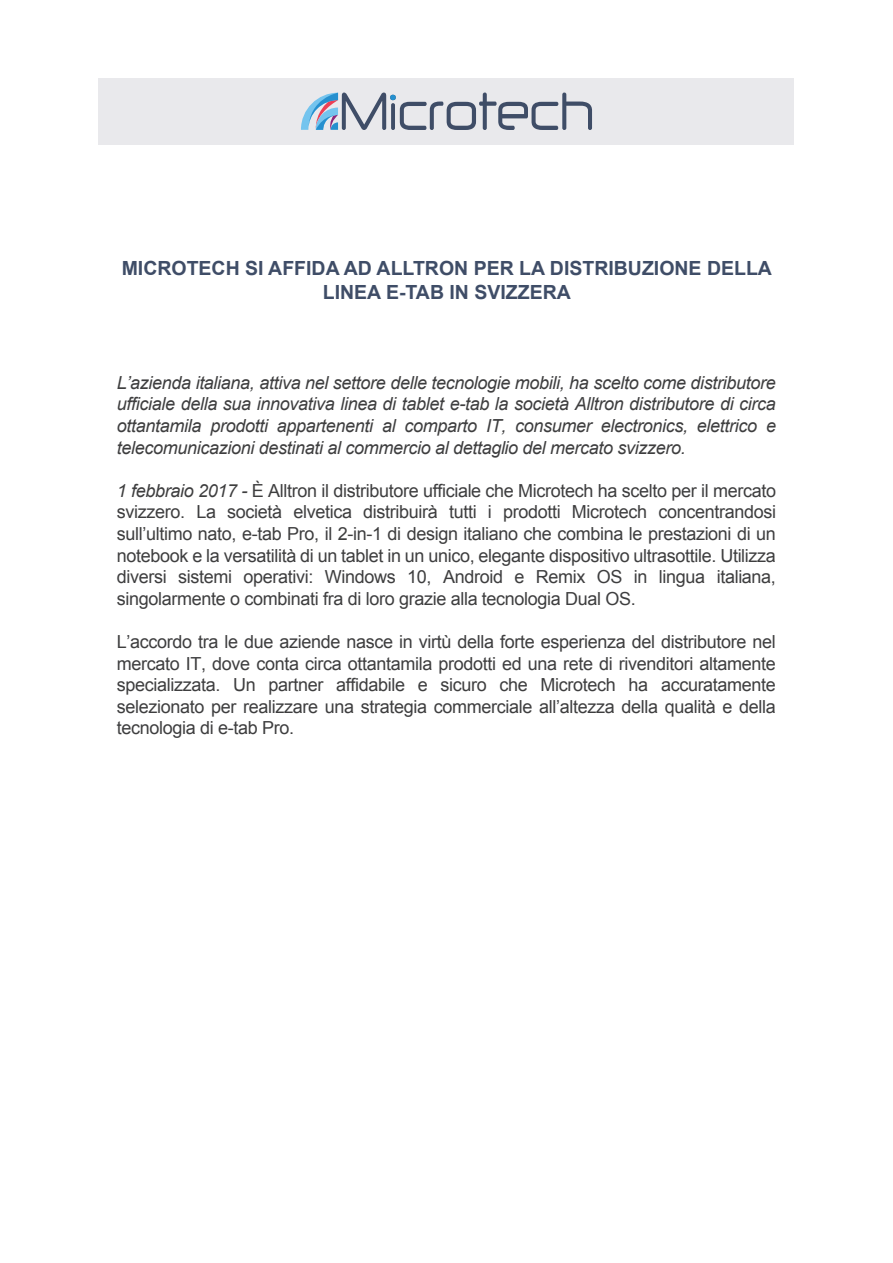
<style>
.page{position:relative;width:893px;height:1263px;background:#fff}
.page>*{position:absolute;margin:0;border:0;box-sizing:border-box;transform-origin:0 0}
.t1{font:700 19.5px/23.4px "Arial";color:#3f4d67;text-align:center}
.t2{font:18px/21.6px "Arial";letter-spacing:-.02em;color:#3e3e3f;text-align:justify}
.t3{font:italic 18px/21.6px "Arial";letter-spacing:-.02em;color:#3e3e3f;text-align:justify}
.s1{font-style:italic}
</style>
<div class="page">
<div style="left:99px;top:78px;width:695px;height:67px;background:#e9e9ec"></div>
<svg style="left:301px;top:93px;width:291px;height:37px"></svg>
<p class="t1" style="left:122px;top:257px;width:652px">MICROTECH SI AFFIDA AD ALLTRON PER LA DISTRIBUZIONE DELLA<br>LINEA E-TAB IN SVIZZERA</p>
<p class="t3" style="left:117px;top:372px;width:661px">L’azienda italiana, attiva nel settore delle tecnologie mobili, ha scelto come distributore ufficiale della sua innovativa linea di tablet e-tab la società Alltron distributore di circa ottantamila prodotti appartenenti al comparto IT, consumer electronics, elettrico e telecomunicazioni destinati al commercio al dettaglio del mercato svizzero.</p>
<p class="t2" style="left:117px;top:480px;width:661px"><span class="s1">1 febbraio 2017 -</span> È Alltron il distributore ufficiale che Microtech ha scelto per il mercato svizzero. La società elvetica distribuirà tutti i prodotti Microtech concentrandosi sull’ultimo nato, e-tab Pro, il 2-in-1 di design italiano che combina le prestazioni di un notebook e la versatilità di un tablet in un unico, elegante dispositivo ultrasottile. Utilizza diversi sistemi operativi: Windows 10, Android e Remix OS in lingua italiana, singolarmente o combinati fra di loro grazie alla tecnologia Dual OS.</p>
<p class="t2" style="left:117px;top:631px;width:660px">L’accordo tra le due aziende nasce in virtù della forte esperienza del distributore nel mercato IT, dove conta circa ottantamila prodotti ed una rete di rivenditori altamente specializzata. Un partner affidabile e sicuro che Microtech ha accuratamente selezionato per realizzare una strategia commerciale all’altezza della qualità e della tecnologia di e-tab Pro.</p>
</div>
